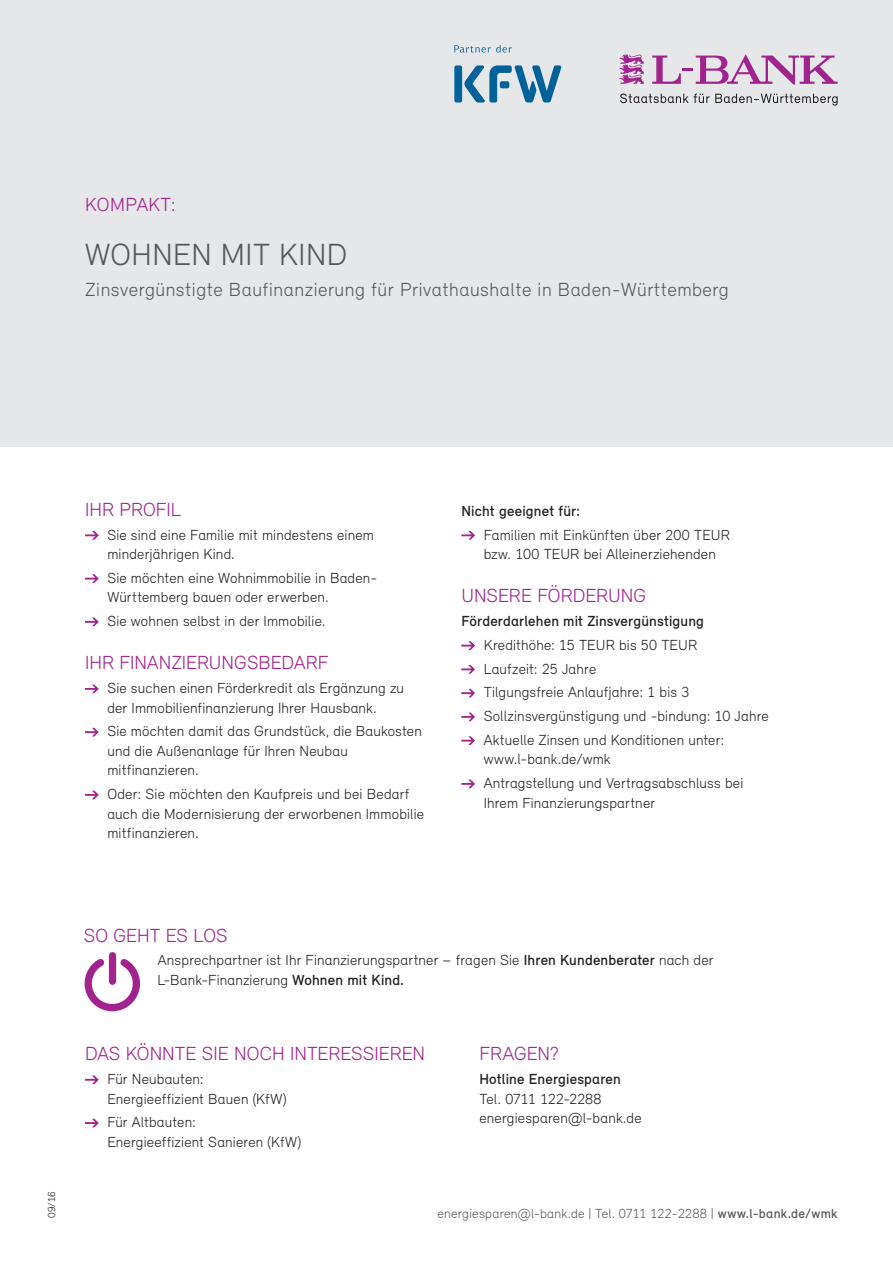
<style>
.page{position:relative;width:893px;height:1263px;background:#fff}
.page>*{position:absolute;margin:0;border:0;box-sizing:border-box;transform-origin:0 0}
.t1{font:300 31.5px "Relevant";letter-spacing:.015em;color:#57585a}
.t2{font:300 19.5px "Relevant";color:#a2238e}
.t3{font:300 19.5px "Relevant";letter-spacing:.025em;color:#57585a}
.t4{font:300 19.5px "Relevant";letter-spacing:.02em;color:#a2238e}
.t5{font:300 15px/19.5px "Relevant";letter-spacing:.01em;color:#231f20}
.t6{font:500 15px "Relevant";letter-spacing:.01em;color:#231f20}
.t7{font:300 13.5px "Relevant";letter-spacing:.015em;color:#57585a}
.t8{font:300 10.5px "Relevant";color:#231f20}
.s1{font-weight:500}
</style>
<div class="page">
<div style="left:0;top:0;width:893px;height:446px;background:#e6e7e9"></div>
<svg style="left:652px;top:54px;width:186px;height:31px"></svg>
<svg style="left:619px;top:54px;width:25px;height:30px"></svg>
<svg style="left:620px;top:94px;width:218px;height:12px"></svg>
<div style="left:454px;top:65px;width:8px;height:38px;background:#006299;border-radius:3px"></div>
<svg style="left:464px;top:65px;width:97px;height:38px"></svg>
<svg style="left:454px;top:45px;width:58px;height:8px"></svg>
<svg style="left:85px;top:1075px;width:14px;height:9px"></svg>
<svg style="left:85px;top:1119px;width:14px;height:8px"></svg>
<svg style="left:85px;top:531px;width:14px;height:9px"></svg>
<svg style="left:85px;top:574px;width:14px;height:9px"></svg>
<svg style="left:85px;top:617px;width:14px;height:9px"></svg>
<svg style="left:85px;top:684px;width:14px;height:9px"></svg>
<svg style="left:85px;top:728px;width:14px;height:8px"></svg>
<svg style="left:85px;top:790px;width:14px;height:9px"></svg>
<svg style="left:461px;top:531px;width:14px;height:9px"></svg>
<svg style="left:461px;top:641px;width:14px;height:9px"></svg>
<svg style="left:461px;top:665px;width:14px;height:9px"></svg>
<svg style="left:461px;top:689px;width:14px;height:8px"></svg>
<svg style="left:461px;top:712px;width:14px;height:9px"></svg>
<svg style="left:461px;top:736px;width:14px;height:9px"></svg>
<svg style="left:461px;top:779px;width:14px;height:9px"></svg>
<svg style="left:84px;top:953px;width:56px;height:59px"></svg>
<h2 class="t4" style="left:85px;top:193px;width:92px">KOMPAKT:</h2>
<h1 class="t1" style="left:85px;top:236px;width:264px">WOHNEN MIT KIND</h1>
<h2 class="t3" style="left:85px;top:278px;width:645px">Zinsvergünstigte Baufinanzierung für Privathaushalte in Baden-Württemberg</h2>
<h2 class="t2" style="left:85px;top:498px;width:97px">IHR PROFIL</h2>
<p class="t5" style="left:107px;top:525px;width:268px">Sie sind eine Familie mit mindestens einem minderjährigen Kind.</p>
<p class="t5" style="left:107px;top:568px;width:271px">Sie möchten eine Wohnimmobilie in Baden-<br>Württemberg bauen oder erwerben.</p>
<p class="t5" style="left:107px;top:611px;width:220px">Sie wohnen selbst in der Immobilie.</p>
<h2 class="t2" style="left:85px;top:651px;width:245px">IHR FINANZIERUNGSBEDARF</h2>
<p class="t5" style="left:107px;top:678px;width:298px">Sie suchen einen Förderkredit als Ergänzung zu der Immobilienfinanzierung Ihrer Hausbank.</p>
<p class="t5" style="left:107px;top:721px;width:316px">Sie möchten damit das Grundstück, die Baukosten und die Außenanlage für Ihren Neubau mitfinanzieren.</p>
<p class="t5" style="left:107px;top:784px;width:318px">Oder: Sie möchten den Kaufpreis und bei Bedarf auch die Modernisierung der erworbenen Immobilie mitfinanzieren.</p>
<p class="t6" style="left:461px;top:502px;width:120px">Nicht geeignet für:</p>
<p class="t5" style="left:484px;top:525px;width:248px">Familien mit Einkünften über 200 TEUR bzw. 100 TEUR bei Alleinerziehenden</p>
<h2 class="t2" style="left:461px;top:584px;width:186px">UNSERE FÖRDERUNG</h2>
<p class="t6" style="left:461px;top:612px;width:244px">Förderdarlehen mit Zinsvergünstigung</p>
<p class="t5" style="left:484px;top:633px;width:287px;line-height:23.7px">Kredithöhe: 15 TEUR bis 50 TEUR<br>Laufzeit: 25 Jahre<br>Tilgungsfreie Anlaufjahre: 1 bis 3<br>Sollzinsvergünstigung und -bindung: 10 Jahre Aktuelle Zinsen und Konditionen unter:</p>
<p class="t5" style="left:484px;top:747px;width:261px;line-height:23.7px">www.l-bank.de/wmk<br>Antragstellung und Vertragsabschluss bei</p>
<p class="t5" style="left:484px;top:793px;width:173px">Ihrem Finanzierungspartner</p>
<p class="t8" style="left:45px;top:1218px;width:28px;rotate:-90deg">09/16</p>
<h2 class="t2" style="left:84px;top:923px;width:145px">SO GEHT ES LOS</h2>
<p class="t5" style="left:158px;top:950px;width:557px">Ansprechpartner ist Ihr Finanzierungspartner – fragen Sie <span class="s1">Ihren Kundenberater</span> nach der<br>L-Bank-Finanzierung <span class="s1">Wohnen mit Kind.</span></p>
<h2 class="t2" style="left:85px;top:1042px;width:342px">DAS KÖNNTE SIE NOCH INTERESSIEREN</h2>
<p class="t5" style="left:107px;top:1069px;width:181px">Für Neubauten:<br>Energieeffizient Bauen (KfW)</p>
<p class="t5" style="left:107px;top:1112px;width:195px">Für Altbauten:<br>Energieeffizient Sanieren (KfW)</p>
<h2 class="t2" style="left:479px;top:1042px;width:81px">FRAGEN?</h2>
<p class="t6" style="left:479px;top:1070px;width:143px">Hotline Energiesparen</p>
<p class="t5" style="left:479px;top:1088px;width:164px">Tel. 0711 122-2288 energiesparen@l-bank.de</p>
<p class="t7" style="left:437px;top:1206px;width:402px">energiesparen@l-bank.de | Tel. 0711 122-2288 | <span class="s1">www.l-bank.de/wmk</span></p>
</div>
